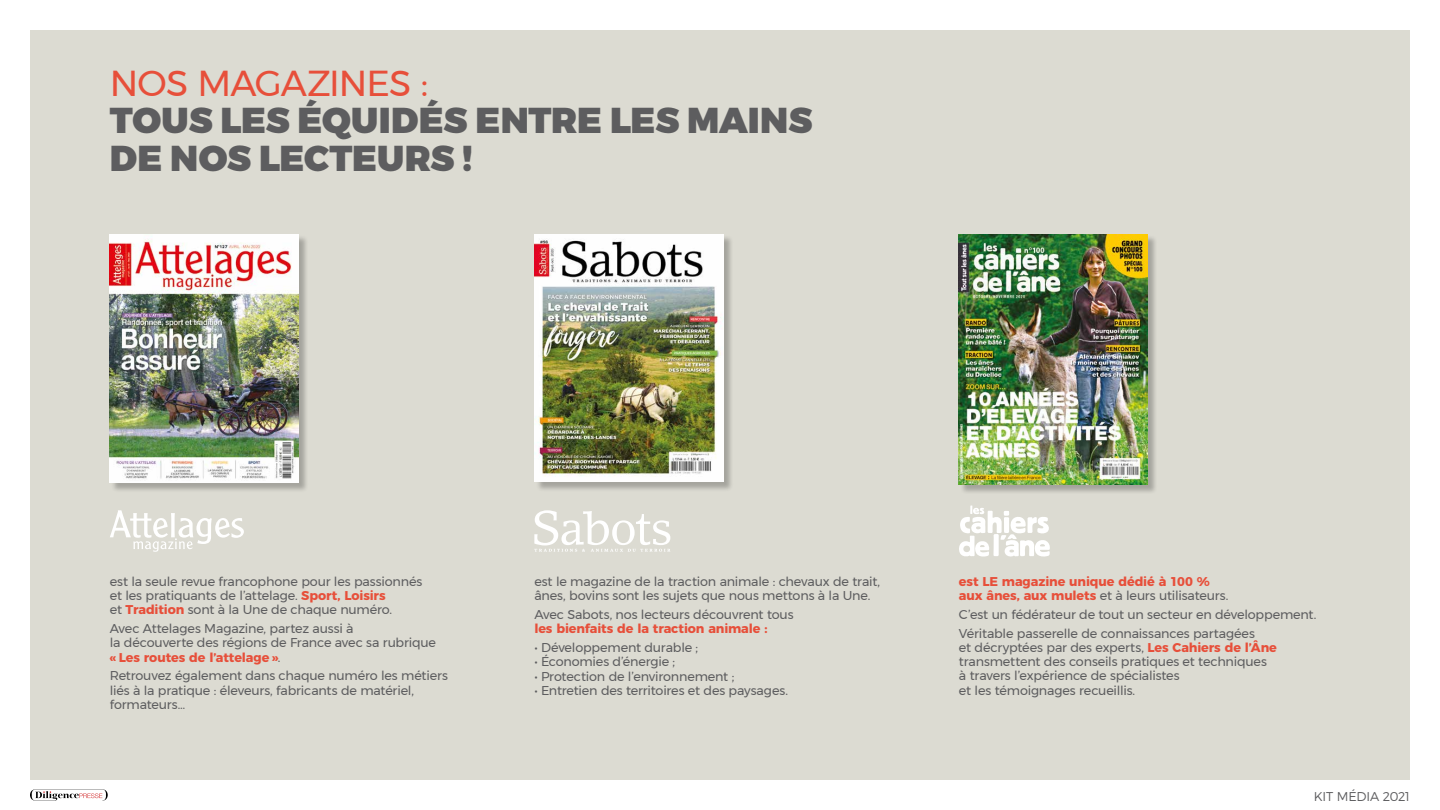
<style>
.page{position:relative;width:1440px;height:810px;background:#fff}
.page>*{position:absolute;margin:0;border:0;box-sizing:border-box;transform-origin:0 0}
.t1{font:900 36px/37.5px "Montserrat";color:#5d5d5f}
.t2{font:36px "Montserrat";letter-spacing:-.025em;color:#e74f3a}
.t3{font:12.75px/14.2px "Montserrat";letter-spacing:-.015em;color:#5d5d5f}
.t4{font:700 12.75px/14.2px "Montserrat";letter-spacing:-.01em;color:#e74f3a}
.t5{font:300 12.75px "Montserrat";letter-spacing:-.015em;color:#5d5d5f}
.s1{font-weight:700;color:#e74f3a}
.s2{font-weight:400;color:#5d5d5f}
</style>
<div class="page">
<div style="left:30px;top:30px;width:1380px;height:750px;background:#dcdbd2"></div>
<svg style="left:30px;top:789px;width:78px;height:12px"></svg>
<svg style="left:110px;top:510px;width:134px;height:42px"></svg>
<svg style="left:534px;top:510px;width:136px;height:42px"></svg>
<svg style="left:959px;top:505px;width:91px;height:52px"></svg>
<div style="left:536px;top:235px;width:197px;height:257px;background:#000;opacity:.25"></div>
<img style="left:534px;top:234px;width:189px;height:247px">
<div style="left:111px;top:235px;width:198px;height:258px;background:#000;opacity:.25"></div>
<img style="left:110px;top:234px;width:189px;height:248px">
<div style="left:960px;top:235px;width:198px;height:260px;background:#000;opacity:.25"></div>
<img style="left:959px;top:234px;width:189px;height:250px">
<h1 class="t2" style="left:110px;top:55px;width:320px">NOS MAGAZINES :</h1>
<h1 class="t1" style="left:110px;top:103px;width:704px">TOUS LES ÉQUIDÉS ENTRE LES MAINS<br>DE NOS LECTEURS !</h1>
<p class="t3" style="left:110px;top:574px;width:314px">est la seule revue francophone pour les passionnés et les pratiquants de l’attelage. <span class="s1">Sport, Loisirs<br></span>et <span class="s1">Tradition</span> sont à la Une de chaque numéro.</p>
<p class="t3" style="left:110px;top:621px;width:328px">Avec Attelages Magazine, partez aussi à<br>la découverte des régions de France avec sa rubrique <span class="s1">« Les routes de l’attelage »</span>.</p>
<p class="t3" style="left:110px;top:669px;width:340px">Retrouvez également dans chaque numéro les métiers liés à la pratique : éleveurs, fabricants de matériel, formateurs…</p>
<p class="t3" style="left:534px;top:574px;width:347px">est le magazine de la traction animale : chevaux de trait, ânes, bovins sont les sujets que nous mettons à la Une.</p>
<p class="t3" style="left:534px;top:607px;width:261px">Avec Sabots, nos lecteurs découvrent tous</p>
<p class="t4" style="left:534px;top:621px;width:235px">les bienfaits de la traction animale :</p>
<p class="t3" style="left:534px;top:640px;width:165px">• Développement durable ;</p>
<p class="t3" style="left:534px;top:654px;width:142px">• Économies d’énergie ;</p>
<p class="t3" style="left:534px;top:669px;width:201px">• Protection de l’environnement ;</p>
<p class="t3" style="left:534px;top:683px;width:255px">• Entretien des territoires et des paysages.</p>
<p class="t4" style="left:959px;top:573px;width:271px">est LE magazine unique dédié à 100 % aux ânes, aux mulets <span class="s2">et à leurs utilisateurs.</span></p>
<p class="t3" style="left:959px;top:605px;width:359px;line-height:18.8px">C’est un fédérateur de tout un secteur en développement.<br>Véritable passerelle de connaissances partagées</p>
<p class="t3" style="left:959px;top:640px;width:319px">et décryptées par des experts, <span class="s1">Les Cahiers de l’Âne </span>transmettent des conseils pratiques et techniques à travers l’expérience de spécialistes<br>et les témoignages recueillis.</p>
<p class="t5" style="left:1314px;top:789px;width:98px">KIT MÉDIA 2021</p>
</div>
